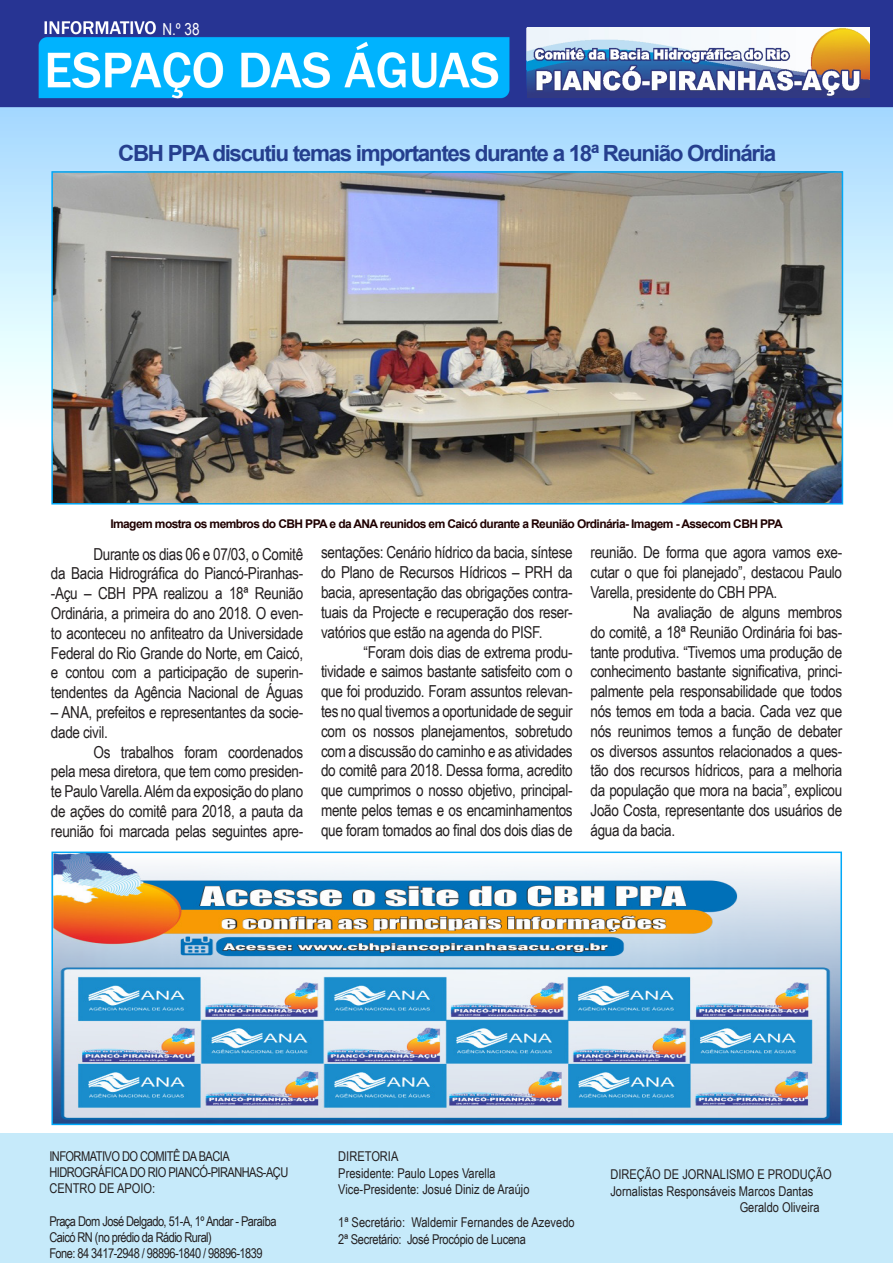
<style>
.page{position:relative;width:893px;height:1263px;background:#fff}
.page>*{position:absolute;margin:0;border:0;box-sizing:border-box;transform-origin:0 0}
.t1{font:700 22.35px "Arial";letter-spacing:-.06em;color:#253f8e}
.Corpo_do_Texto{font:16.5px/19.8px "Arial Narrow";letter-spacing:-.02em;color:#231f20;text-align:justify}
.t2{font:16.5px "Arial Narrow";color:#fff}
.t3{font:13.5px "Arial Narrow";color:#231f20}
.t4{font:13.5px "Arial Narrow";letter-spacing:-.04em;color:#231f20}
.t5{font:13.5px "Arial Narrow";letter-spacing:-.02em;color:#231f20}
.t6{font:700 12px "Arial";letter-spacing:-.05em;color:#1f0000}
</style>
<div class="page">
<img style="left:0;top:0;width:893px;height:1126px">
<img style="left:527px;top:28px;width:342px;height:70px">
<div style="left:0;top:1133px;width:893px;height:130px;background:#c6eafa"></div>
<img style="left:54px;top:174px;width:786px;height:327px">
<div style="left:51px;top:171px;width:792px;height:333px;border:2px solid #00a9f9"></div>
<img style="left:54px;top:854px;width:785px;height:268px">
<div style="left:51px;top:851px;width:791px;height:274px;border:2px solid #00a9f9"></div>
<p class="t2" style="left:162px;top:17px;width:39px">N.º 38</p>
<p class="t1" style="left:118px;top:138px;width:660px">CBH PPA discutiu temas importantes durante a 18ª Reunião Ordinária</p>
<p class="t6" style="left:110px;top:516px;width:674px">Imagem mostra os membros do CBH PPA e da ANA reunidos em Caicó durante a Reunião Ordinária- Imagem - Assecom CBH PPA</p>
<p class="Corpo_do_Texto" style="left:51px;top:543px;width:254px;text-indent:43px">Durante os dias 06 e 07/03, o Comitê da Bacia Hidrográfica do Piancó-Piranhas--Açu – CBH PPA realizou a 18ª Reunião Ordinária, a primeira do ano 2018. O even&shy;to aconteceu no anfiteatro da Universidade Federal do Rio Grande do Norte, em Caicó, e contou com a participação de superin&shy;tendentes da Agência Nacional de Águas</p>
<p class="Corpo_do_Texto" style="left:51px;top:702px;width:254px">– ANA, prefeitos e representantes da socie&shy;dade civil.</p>
<p class="Corpo_do_Texto" style="left:51px;top:741px;width:254px;text-indent:43px">Os trabalhos foram coordenados pela mesa diretora, que tem como presiden&shy;te Paulo Varella. Além da exposição do plano de ações do comitê para 2018, a pauta da reunião foi marcada pelas seguintes apre-</p>
<p class="Corpo_do_Texto" style="left:321px;top:542px;width:253px">sentações: Cenário hídrico da bacia, síntese do Plano de Recursos Hídricos – PRH da bacia, apresentação das obrigações contra&shy;tuais da Projecte e recuperação dos reser&shy;vatórios que estão na agenda do PISF.</p>
<p class="Corpo_do_Texto" style="left:321px;top:641px;width:253px;text-indent:43px">“Foram dois dias de extrema produ&shy;tividade e saimos bastante satisfeito com o que foi produzido. Foram assuntos relevan&shy;tes no qual tivemos a oportunidade de seguir com os nossos planejamentos, sobretudo com a discussão do caminho e as atividades do comitê para 2018. Dessa forma, acredito que cumprimos o nosso objetivo, principal&shy;mente pelos temas e os encaminhamentos que foram tomados ao final dos dois dias de</p>
<p class="Corpo_do_Texto" style="left:591px;top:542px;width:253px">reunião. De forma que agora vamos exe&shy;cutar o que foi planejado”, destacou Paulo Varella, presidente do CBH PPA.</p>
<p class="Corpo_do_Texto" style="left:591px;top:601px;width:253px;text-indent:43px">Na avaliação de alguns membros do comitê, a 18ª Reunião Ordinária foi bas&shy;tante produtiva. “Tivemos uma produção de conhecimento bastante significativa, princi&shy;palmente pela responsabilidade que todos nós temos em toda a bacia. Cada vez que nós reunimos temos a função de debater os diversos assuntos relacionados a ques&shy;tão dos recursos hídricos, para a melhoria da população que mora na bacia”, explicou João Costa, representante dos usuários de água da bacia.</p>
<p class="t4" style="left:49px;top:1146px;width:182px">INFORMATIVO DO COMITÊ DA BACIA</p>
<p class="t4" style="left:49px;top:1162px;width:241px">HIDROGRÁFICA DO RIO PIANCÓ-PIRANHAS-AÇU</p>
<p class="t3" style="left:49px;top:1179px;width:107px">CENTRO DE APOIO:</p>
<p class="t4" style="left:49px;top:1211px;width:229px">Praça Dom José Delgado, 51-A, 1º Andar - Paraíba</p>
<p class="t4" style="left:49px;top:1227px;width:164px">Caicó RN (no prédio da Rádio Rural)</p>
<p class="t4" style="left:49px;top:1243px;width:215px">Fone: 84 3417-2948 / 98896-1840 / 98896-1839</p>
<p class="t3" style="left:338px;top:1146px;width:62px">DIRETORIA</p>
<p class="t3" style="left:338px;top:1163px;width:159px">Presidente: Paulo Lopes Varella</p>
<p class="t3" style="left:338px;top:1179px;width:193px">Vice-Presidente: Josué Diniz de Araújo</p>
<p class="t3" style="left:338px;top:1212px;width:238px">1ª Secretário: Waldemir Fernandes de Azevedo</p>
<p class="t5" style="left:338px;top:1229px;width:189px">2ª Secretário: José Procópio de Lucena</p>
<p class="t3" style="left:610px;top:1164px;width:223px">DIREÇÃO DE JORNALISMO E PRODUÇÃO</p>
<p class="t3" style="left:610px;top:1181px;width:205px">Jornalistas Responsáveis Marcos Dantas</p>
<p class="t3" style="left:740px;top:1197px;width:81px">Geraldo Oliveira</p>
</div>
